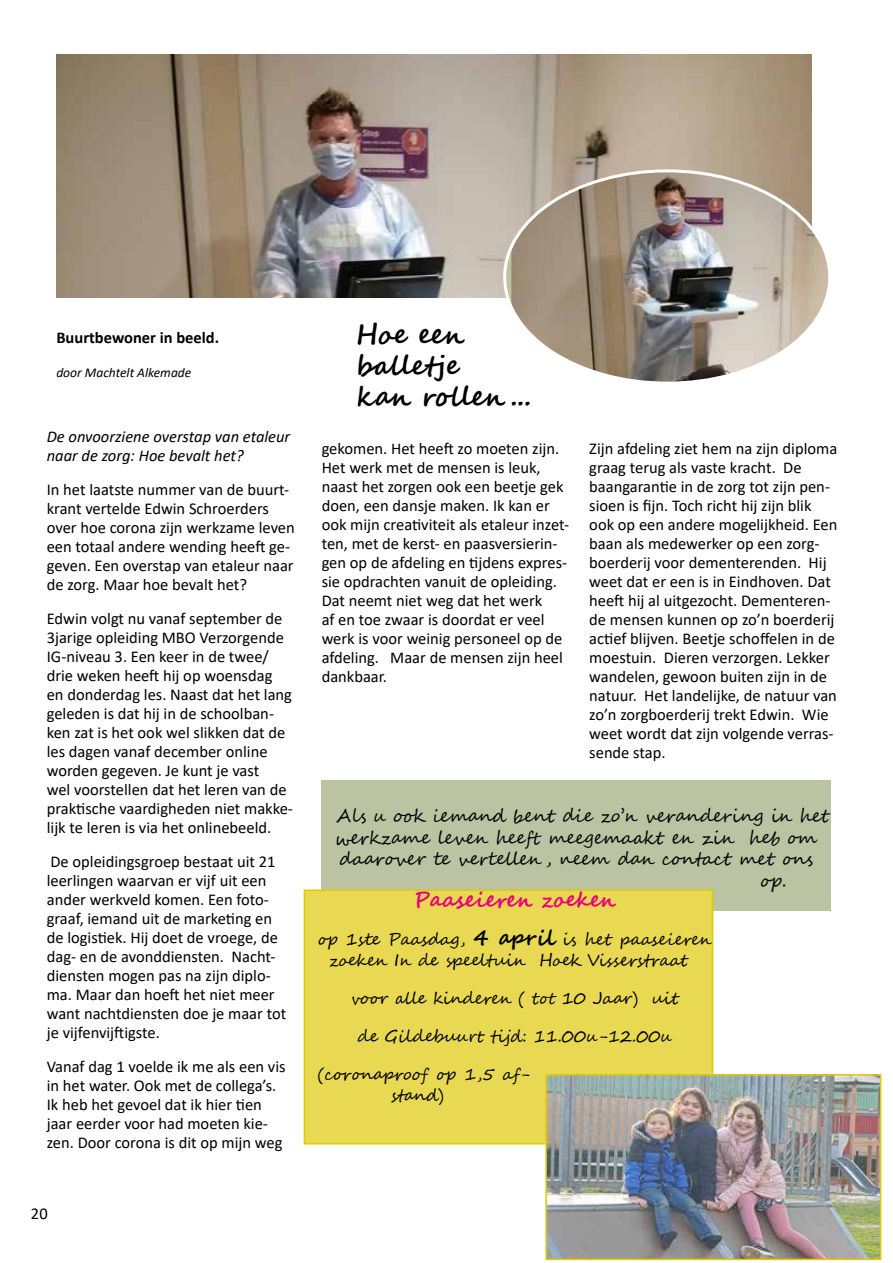
<style>
.page{position:relative;width:893px;height:1263px;background:#fff}
.page>*{position:absolute;margin:0;border:0;box-sizing:border-box;transform-origin:0 0}
.t1{font:700 27px/31px "Segoe Script";letter-spacing:-.02em;color:#000}
.t2{font:700 21px "Segoe Script";letter-spacing:-.01em;color:#e6007d}
.t3{font:18px "Segoe Script";color:#000}
.t4{font:16.5px/18.9px "Calibri";color:#000}
.t5{font:16.5px/21px "Segoe Script";color:#000}
.t6{font:italic 16.5px/19px "Calibri";color:#000}
.t7{font:700 16.5px "Calibri";color:#000}
.t8{font:italic 13.5px "Calibri";color:#000}
.s1{font-weight:700;font-size:21px}
</style>
<div class="page">
<img style="left:56px;top:54px;width:755px;height:244px">
<img style="left:511px;top:171px;width:316px;height:210px">
<div style="left:322px;top:780px;width:509px;height:131px;background:#bcc3a2"></div>
<div style="left:304px;top:890px;width:409px;height:254px;background:#e9d851"></div>
<div style="left:304px;top:889px;width:409px;height:255px;border:2px solid #dfcb00"></div>
<img style="left:548px;top:1077px;width:330px;height:180px">
<div style="left:545px;top:1074px;width:336px;height:186px;border:2px solid #dfcb00"></div>
<p class="t7" style="left:56px;top:326px;width:164px">Buurtbewoner in beeld.</p>
<p class="t8" style="left:56px;top:363px;width:136px">door Machtelt Alkemade</p>
<p class="t6" style="left:47px;top:427px;width:245px">De onvoorziene overstap van etaleur naar de zorg: Hoe bevalt het?</p>
<p class="t4" style="left:47px;top:480px;width:250px">In het laatste nummer van de buurt&shy;krant vertelde Edwin Schroerders over hoe corona zijn werkzame leven een totaal andere wending heeft ge&shy;geven. Een overstap van etaleur naar de zorg. Maar hoe bevalt het?</p>
<p class="t4" style="left:47px;top:609px;width:248px">Edwin volgt nu vanaf september de 3jarige opleiding MBO Verzorgende IG-niveau 3. Een keer in de twee/ drie weken heeft hij op woensdag en donderdag les. Naast dat het lang geleden is dat hij in de schoolban&shy;ken zat is het ook wel slikken dat de les dagen vanaf december online worden gegeven. Je kunt je vast<br>wel voorstellen dat het leren van de praktische vaardigheden niet makke&shy;lijk te leren is via het onlinebeeld.</p>
<p class="t4" style="left:47px;top:851px;width:241px">De opleidingsgroep bestaat uit 21 leerlingen waarvan er vijf uit een ander werkveld komen. Een foto&shy;graaf, iemand uit de marketing en de logistiek. Hij doet de vroege, de dag- en de avonddiensten. Nacht&shy;diensten mogen pas na zijn diplo&shy;ma. Maar dan hoeft het niet meer want nachtdiensten doe je maar tot je vijfenvijftigste.</p>
<p class="t4" style="left:47px;top:1056px;width:240px">Vanaf dag 1 voelde ik me als een vis in het water. Ook met de collega’s.<br>Ik heb het gevoel dat ik hier tien jaar eerder voor had moeten kie&shy;zen. Door corona is dit op mijn weg</p>
<p class="t4" style="left:31px;top:1203px;width:18px">20</p>
<h1 class="t1" style="left:356px;top:320px;width:177px">Hoe een balletje<br>kan rollen ...</h1>
<p class="t4" style="left:322px;top:439px;width:249px">gekomen. Het heeft zo moeten zijn.<br>Het werk met de mensen is leuk, naast het zorgen ook een beetje gek doen, een dansje maken. Ik kan er ook mijn creativiteit als etaleur inzet&shy;ten, met de kerst- en paasversierin&shy;gen op de afdeling en tijdens expres&shy;sie opdrachten vanuit de opleiding.<br>Dat neemt niet weg dat het werk<br>af en toe zwaar is doordat er veel werk is voor weinig personeel op de afdeling. Maar de mensen zijn heel dankbaar.</p>
<p class="t4" style="left:589px;top:439px;width:250px">Zijn afdeling ziet hem na zijn diploma graag terug als vaste kracht. De baangarantie in de zorg tot zijn pen&shy;sioen is fijn. Toch richt hij zijn blik ook op een andere mogelijkheid. Een baan als medewerker op een zorg&shy;boerderij voor dementerenden. Hij weet dat er een is in Eindhoven. Dat heeft hij al uitgezocht. Dementeren&shy;de mensen kunnen op zo’n boerderij actief blijven. Beetje schoffelen in de moestuin. Dieren verzorgen. Lekker wandelen, gewoon buiten zijn in de natuur. Het landelijke, de natuur van zo’n zorgboerderij trekt Edwin. Wie weet wordt dat zijn volgende verras&shy;sende stap.</p>
<p class="t3" style="left:336px;top:801px;width:493px">Als u ook iemand bent die zo’n verandering in het</p>
<p class="t3" style="left:335px;top:823px;width:484px">werkzame leven heeft meegemaakt en zin heb om</p>
<p class="t3" style="left:340px;top:844px;width:475px">daarover te vertellen , neem dan contact met ons</p>
<p class="t3" style="left:760px;top:866px;width:28px">op.</p>
<p class="t2" style="left:414px;top:882px;width:204px">Paaseieren zoeken</p>
<p class="t5" style="left:329px;top:929px;width:385px;text-indent:-11px">op 1ste Paasdag, <span class="s1">4 april</span> is het paaseieren zoeken In de speeltuin Hoek Visserstraat</p>
<p class="t5" style="left:351px;top:988px;width:328px">voor alle kinderen ( tot 10 Jaar) uit</p>
<p class="t5" style="left:357px;top:1026px;width:316px">de Gildebuurt tijd: 11.00u-12.00u</p>
<p class="t5" style="left:391px;top:1064px;width:141px;text-indent:-73px">(coronaproof op 1,5 af&shy;stand)</p>
</div>
